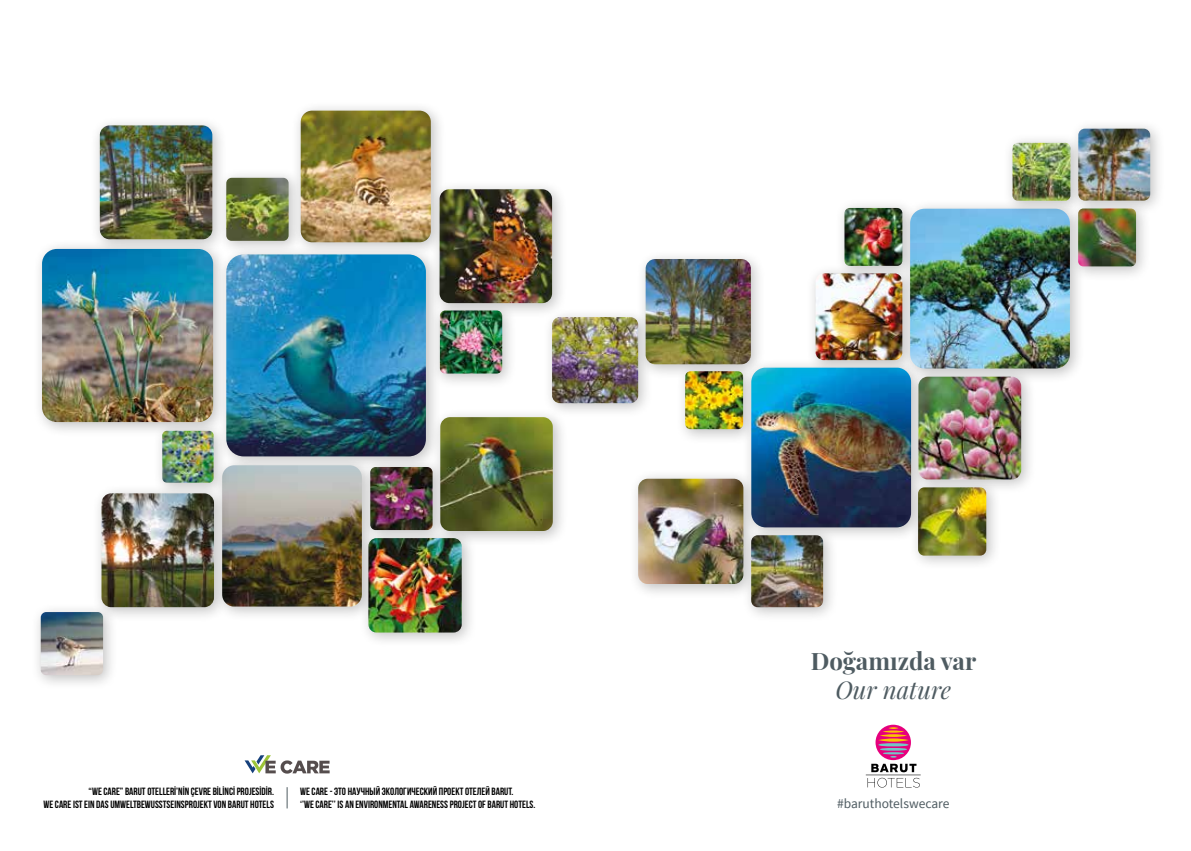
<style>
.page{position:relative;width:1191px;height:851px;background:#fff}
.page>*{position:absolute;margin:0;border:0;box-sizing:border-box;transform-origin:0 0}
.t1{font:700 24px "Playfair Display";color:#4e5b61}
.t2{font:italic 24px "Playfair Display";color:#4e5b61}
.t3{font:13.5px "Source Sans Pro";color:#4e5b61}
.t4{font:700 10.5px "Bebas Neue";color:#000}
</style>
<div class="page">
<div style="left:628px;top:469px;width:131px;height:130px;background:#000;opacity:.25"></div>
<img style="left:638px;top:478px;width:103px;height:106px">
<div style="left:741px;top:525px;width:97px;height:97px;background:#000;opacity:.25"></div>
<img style="left:751px;top:543px;width:72px;height:64px">
<div style="left:675px;top:361px;width:83px;height:83px;background:#000;opacity:.25"></div>
<img style="left:685px;top:380px;width:56px;height:49px">
<div style="left:636px;top:249px;width:130px;height:131px;background:#000;opacity:.25"></div>
<img style="left:645px;top:259px;width:106px;height:105px">
<div style="left:908px;top:477px;width:93px;height:94px;background:#000;opacity:.25"></div>
<img style="left:918px;top:495px;width:68px;height:60px">
<div style="left:741px;top:358px;width:185px;height:185px;background:#000;opacity:.25"></div>
<img style="left:751px;top:367px;width:160px;height:160px">
<div style="left:806px;top:263px;width:111px;height:112px;background:#000;opacity:.25"></div>
<img style="left:815px;top:273px;width:85px;height:87px">
<div style="left:834px;top:198px;width:84px;height:83px;background:#000;opacity:.25"></div>
<img style="left:844px;top:208px;width:56px;height:58px">
<div style="left:908px;top:367px;width:128px;height:128px;background:#000;opacity:.25"></div>
<img style="left:918px;top:384px;width:103px;height:95px">
<div style="left:900px;top:199px;width:185px;height:185px;background:#000;opacity:.25"></div>
<img style="left:910px;top:209px;width:160px;height:159px">
<div style="left:1002px;top:133px;width:84px;height:83px;background:#000;opacity:.25"></div>
<img style="left:1012px;top:143px;width:56px;height:58px">
<div style="left:1068px;top:199px;width:83px;height:83px;background:#000;opacity:.25"></div>
<img style="left:1078px;top:216px;width:58px;height:50px">
<div style="left:1068px;top:119px;width:97px;height:97px;background:#000;opacity:.25"></div>
<img style="left:1078px;top:129px;width:72px;height:71px">
<div style="left:291px;top:101px;width:155px;height:156px;background:#000;opacity:.25"></div>
<img style="left:301px;top:111px;width:130px;height:131px">
<div style="left:430px;top:179px;width:137px;height:140px;background:#000;opacity:.25"></div>
<img style="left:439px;top:189px;width:113px;height:114px">
<div style="left:430px;top:301px;width:87px;height:88px;background:#000;opacity:.25"></div>
<img style="left:441px;top:310px;width:61px;height:63px">
<div style="left:216px;top:168px;width:88px;height:88px;background:#000;opacity:.25"></div>
<img style="left:228px;top:178px;width:61px;height:63px">
<div style="left:430px;top:407px;width:138px;height:139px;background:#000;opacity:.25"></div>
<img style="left:441px;top:417px;width:112px;height:114px">
<div style="left:90px;top:116px;width:138px;height:139px;background:#000;opacity:.25"></div>
<img style="left:100px;top:125px;width:112px;height:114px">
<div style="left:216px;top:245px;width:225px;height:227px;background:#000;opacity:.25"></div>
<img style="left:229px;top:254px;width:197px;height:202px">
<div style="left:360px;top:457px;width:88px;height:88px;background:#000;opacity:.25"></div>
<img style="left:377px;top:467px;width:55px;height:61px">
<div style="left:359px;top:528px;width:118px;height:120px;background:#000;opacity:.25"></div>
<img style="left:368px;top:538px;width:94px;height:94px">
<div style="left:212px;top:455px;width:165px;height:167px;background:#000;opacity:.25"></div>
<img style="left:229px;top:465px;width:133px;height:141px">
<div style="left:32px;top:239px;width:197px;height:198px;background:#000;opacity:.25"></div>
<img style="left:42px;top:249px;width:171px;height:173px">
<div style="left:153px;top:421px;width:76px;height:77px;background:#000;opacity:.25"></div>
<img style="left:162px;top:430px;width:51px;height:52px">
<div style="left:92px;top:483px;width:137px;height:139px;background:#000;opacity:.25"></div>
<img style="left:101px;top:493px;width:113px;height:114px">
<div style="left:31px;top:602px;width:87px;height:88px;background:#000;opacity:.25"></div>
<img style="left:41px;top:612px;width:62px;height:63px">
<div style="left:542px;top:307px;width:111px;height:111px;background:#000;opacity:.25"></div>
<img style="left:552px;top:317px;width:86px;height:86px">
<svg style="left:244px;top:755px;width:86px;height:18px"></svg>
<svg style="left:287px;top:787px;width:1px;height:21px"></svg>
<svg style="left:874px;top:723px;width:38px;height:38px"></svg>
<svg style="left:865px;top:763px;width:55px;height:24px"></svg>
<svg style="left:875px;top:724px;width:36px;height:36px"></svg>
<hr style="left:878px;top:738px;width:30px;height:3px;background:#fdc400;border-radius:50%">
<hr style="left:879px;top:734px;width:28px;height:2px;background:#fdc400;border-radius:50%">
<hr style="left:882px;top:730px;width:22px;height:2px;background:#fdc400;border-radius:50%">
<hr style="left:878px;top:743px;width:30px;height:3px;background:#75c6c7;border-radius:50%">
<hr style="left:880px;top:747px;width:27px;height:3px;background:#75c6c7;border-radius:50%">
<hr style="left:883px;top:752px;width:21px;height:2px;background:#75c6c7;border-radius:50%">
<svg style="left:890px;top:755px;width:6px;height:2px"></svg>
<p class="t4" style="left:89px;top:785px;width:187px">“WE CARE” BARUT OTELLERİ’NİN ÇEVRE BİLİNCİ PROJESİDİR.</p>
<p class="t4" style="left:300px;top:786px;width:215px">WE CARE - ЭТО НАУЧНЫЙ ЭКОЛОГИЧЕСКИЙ ПРОЕКТ ОТЕЛЕЙ BARUT.</p>
<p class="t4" style="left:44px;top:798px;width:232px">WE CARE IST EIN DAS UMWELTBEWUSSTSEINSPROJEKT VON BARUT HOTELS</p>
<p class="t4" style="left:300px;top:798px;width:237px">‘’WE CARE’’ IS AN ENVIRONMENTAL AWARENESS PROJECT OF BARUT HOTELS.</p>
<h1 class="t1" style="left:810px;top:642px;width:167px">Doğamızda var</h1>
<h1 class="t2" style="left:835px;top:671px;width:117px">Our nature</h1>
<p class="t3" style="left:837px;top:795px;width:114px">#baruthotelswecare</p>
</div>
